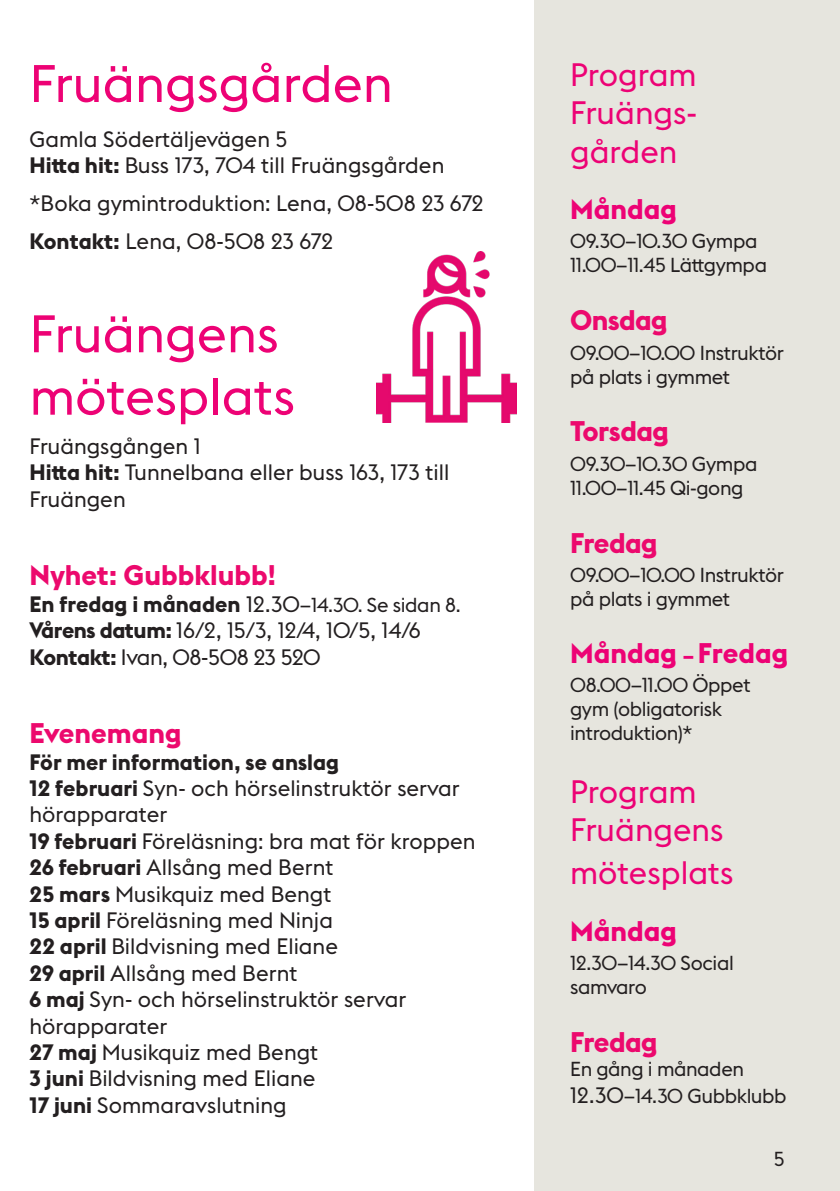
<style>
.page{position:relative;width:840px;height:1191px;background:#fff}
.page>*{position:absolute;margin:0;border:0;box-sizing:border-box;transform-origin:0 0}
.t1{font:52px/62.4px "Stockholm Type";color:#ed0275}
.t2{font:32px/38.4px "Stockholm Type";color:#ed0275;text-align:justify}
.t3{font:700 28px "Stockholm Type";color:#ed0275}
.t4{font:700 28px "Stockholm Type";letter-spacing:-.02em;color:#ec096d}
.t5{font:700 28px "Stockholm Type";color:#ec096d}
.t6{font:22px/26.4px "Stockholm Type";color:#231f20}
.t7{font:22px/26.4px "Stockholm Type";letter-spacing:-.02em;color:#231f20}
.t8{font:20px/24px "Stockholm Type";letter-spacing:-.02em;color:#231f20}
.s1{font-weight:700}
.s2{font-size:20px}
.s3{font-size:22px}
</style>
<div class="page">
<div style="left:534px;top:0;width:305px;height:1191px;background:#e6e5de"></div>
<img style="left:376px;top:252px;width:140px;height:170px">
<p class="t1" style="left:30px;top:50px;width:364px">Fruängsgården</p>
<p class="t6" style="left:30px;top:125px;width:416px">Gamla Södertäljevägen 5<br><span class="s1">Hitta hit:</span> Buss 173, 704 till Fruängsgården</p>
<p class="t6" style="left:30px;top:189px;width:455px">*Boka gymintroduktion: Lena, 08-508 23 672</p>
<p class="t6" style="left:30px;top:227px;width:305px"><span class="s1">Kontakt:</span> Lena, 08-508 23 672</p>
<p class="t1" style="left:30px;top:300px;width:267px">Fruängens mötesplats</p>
<p class="t6" style="left:30px;top:432px;width:421px">Fruängsgången 1<br><span class="s1">Hitta hit:</span> Tunnelbana eller buss 163, 173 till<br>Fruängen</p>
<p class="t5" style="left:30px;top:555px;width:247px">Nyhet: Gubbklubb!</p>
<p class="t7" style="left:30px;top:589px;width:432px"><span class="s1">En fredag i månaden</span> 12.30<span class="s2">–14.30. Se sidan 8.<br></span><span class="s1">Vårens datum:</span> 16/2, 15/3, 12/4, 10/5, 14/6<br><span class="s1">Kontakt:</span> Ivan, 08-508 23 520</p>
<p class="t5" style="left:30px;top:713px;width:153px">Evenemang</p>
<p class="t6" style="left:30px;top:747px;width:447px"><span class="s1">För mer information, se anslag<br>12 februari</span> Syn- och hörselinstruktör servar hörapparater<br><span class="s1">19 februari</span> Föreläsning: bra mat för kroppen<br><span class="s1">26 februari</span> Allsång med Bernt<br><span class="s1">25 mars</span> Musikquiz med Bengt<br><span class="s1">15 april</span> Föreläsning med Ninja<br><span class="s1">22 april</span> Bildvisning med Eliane<br><span class="s1">29 april</span> Allsång med Bernt<br><span class="s1">6 maj</span> Syn- och hörselinstruktör servar hörapparater<br><span class="s1">27 maj</span> Musikquiz med Bengt<br><span class="s1">3 juni</span> Bildvisning med Eliane<br><span class="s1">17 juni</span> Sommaravslutning</p>
<p class="t2" style="left:570px;top:54px;width:128px">Program Fruängs&shy;gården</p>
<p class="t3" style="left:570px;top:189px;width:108px">Måndag</p>
<p class="t8" style="left:570px;top:228px;width:189px">09.30–10.30 Gympa</p>
<p class="t8" style="left:570px;top:252px;width:198px">11.00–11.45 Lättgympa</p>
<p class="t4" style="left:570px;top:300px;width:99px">Onsdag</p>
<p class="t8" style="left:570px;top:340px;width:215px">09.00–10.00 Instruktör på plats i gymmet</p>
<p class="t4" style="left:570px;top:411px;width:100px">Torsdag</p>
<p class="t8" style="left:570px;top:451px;width:189px">09.30–10.30 Gympa</p>
<p class="t8" style="left:570px;top:475px;width:175px">11.00–11.45 Qi-gong</p>
<p class="t4" style="left:570px;top:523px;width:89px">Fredag</p>
<p class="t8" style="left:570px;top:562px;width:215px">09.00–10.00 Instruktör på plats i gymmet</p>
<p class="t3" style="left:570px;top:633px;width:219px">Måndag <span class="s2">–</span> Fredag</p>
<p class="t8" style="left:570px;top:672px;width:182px">08.00–11.00 Öppet gym (obligatorisk introduktion)*</p>
<p class="t2" style="left:570px;top:770px;width:155px">Program<br>Fruängens</p>
<p class="t2" style="left:570px;top:852px;width:165px">mötesplats</p>
<p class="t3" style="left:570px;top:911px;width:108px">Måndag</p>
<p class="t8" style="left:570px;top:950px;width:165px">12.30–14.30 Social samvaro</p>
<p class="t4" style="left:570px;top:1022px;width:89px">Fredag</p>
<p class="t8" style="left:570px;top:1054px;width:218px;line-height:26.4px">En gång i månaden<br><span class="s3">12.30</span>–14.30 Gubbklubb</p>
<p class="t8" style="left:771px;top:1132px;width:12px">5</p>
<p class="t8" style="left:773px;top:1145px;width:12px">5</p>
</div>
